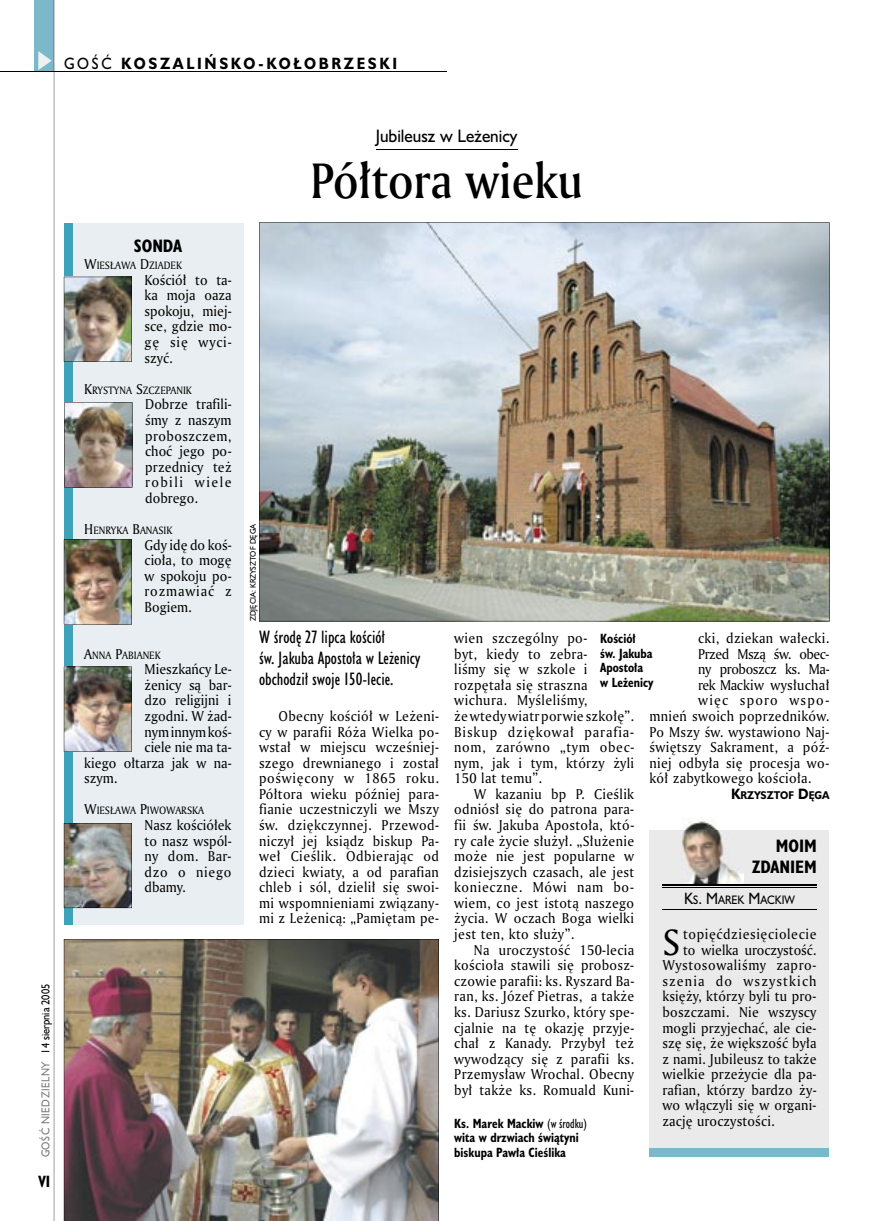
<style>
.page{position:relative;width:872px;height:1221px;background:#fff}
.page>*{position:absolute;margin:0;border:0;box-sizing:border-box;transform-origin:0 0}
.t1{font:48px "Amerigo Md PL";color:#000;scale:.9 1}
.t2{font:35.55px "Amerigo PL";color:#000;scale:.94 1}
.t3{font:16.5px/21px "Humanst 521 Cn PL";color:#000}
.t4{font:16.5px "Humanst 521 PL";color:#000;scale:.94 1}
.t5{font:700 16.5px/21px "Humanst 521 Cn PL";color:#000;text-align:right}
.t6{font:700 15px "Humanst 521 PL";letter-spacing:.2em;color:#000;scale:.9 1}
.t7{font:700 15px "Humanst 521 Cn PL";color:#000;scale:.94 1}
.t8{font:13.8px/15.6px "Amerigo PL";letter-spacing:.025em;color:#000;text-align:justify;scale:.94 1}
.t9{font:13.8px "Amerigo PL";color:#000;scale:.94 1}
.t10{font:13.8px "Amerigo PL";letter-spacing:.05em;color:#000;scale:.94 1}
.t11{font:13.8px "Amerigo PL";letter-spacing:.045em;color:#000;scale:.94 1}
.t12{font:13.8px "Amerigo PL";letter-spacing:.09em;color:#000;scale:.94 1}
.t13{font:13.8px "Amerigo PL";letter-spacing:-.035em;color:#000;scale:.94 1}
.t14{font:13.8px "Amerigo PL";letter-spacing:-.025em;color:#000;scale:.94 1}
.t15{font:13.8px "Amerigo PL";letter-spacing:.095em;color:#000;scale:.94 1}
.t16{font:700 12.3px/14.4px "Humanst 521 Cn PL";color:#000;scale:.94 1}
.t17{font:11.25px "Humanst 521 PL";color:#000;scale:.9 1}
.t18{font:10.5px "Humanst 521 PL";letter-spacing:.05em;color:#7b7c7c;scale:.9 1}
.t19{font:10.35px "Amerigo PL";color:#000;scale:.94 1}
.t20{font:700 10.35px "Humanst 521 PL";color:#000;scale:.9 1}
.t21{font:7.5px "Humanst 521 PL";color:#000;scale:.94 1}
.s1{font-weight:400}
.s2{color:#000}
.s3{font-size:13.8px}
.s4{font-size:15px}
</style>
<div class="page">
<div style="left:35px;top:0;width:19px;height:72px;background:#7ab8ca"></div>
<svg style="left:38px;top:51px;width:14px;height:19px"></svg>
<hr style="left:54px;top:0;width:1px;height:1220px;background:#000">
<hr style="left:0;top:72px;width:447px;height:1px;background:#000">
<hr style="left:376px;top:149px;width:141px;height:1px;background:#000">
<div style="left:649px;top:830px;width:180px;height:319px;background:#eaeaea"></div>
<div style="left:649px;top:1148px;width:180px;height:8px;background:#7ab8ca"></div>
<img style="left:681px;top:821px;width:62px;height:63px">
<hr style="left:662px;top:884px;width:154px;height:2px;background:#000">
<hr style="left:662px;top:887px;width:154px;height:1px;background:#000">
<hr style="left:662px;top:909px;width:154px;height:1px;background:#000">
<img style="left:259px;top:222px;width:570px;height:399px">
<img style="left:64px;top:939px;width:375px;height:281px">
<div style="left:64px;top:223px;width:180px;height:701px;background:#e8eef1"></div>
<div style="left:64px;top:223px;width:8px;height:701px;background:#3ea3b9"></div>
<img style="left:64px;top:277px;width:68px;height:85px">
<img style="left:64px;top:402px;width:68px;height:85px">
<img style="left:64px;top:823px;width:68px;height:85px">
<img style="left:64px;top:539px;width:68px;height:85px">
<img style="left:64px;top:666px;width:68px;height:85px">
<p class="t6" style="left:64px;top:53px;width:372px"><span class="s1">GOŚĆ</span> KOSZALIŃSKO-KOŁOBRZESKI</p>
<p class="t18" style="left:38px;top:1157px;width:194px;rotate:-90deg">GOŚĆ NIEDZIELNY <span class="s2">14 sierpnia 2005</span></p>
<p class="t7" style="left:38px;top:1170px;width:14px">VI</p>
<p class="t5" style="left:134px;top:235px;width:50px">SONDA</p>
<p class="t19" style="left:84px;top:258px;width:105px"><span class="s3">W</span>IESŁAWA <span class="s3">D</span>ZIADEK</p>
<p class="t8" style="left:145px;top:271px;width:94px">Kościół to ta&shy;ka moja oaza spokoju, miej&shy;sce, gdzie mo&shy;gę się wyci&shy;szyć.</p>
<p class="t19" style="left:84px;top:383px;width:116px"><span class="s3">K</span>RYSTYNA <span class="s3">S</span>ZCZEPANIK</p>
<p class="t8" style="left:145px;top:396px;width:93px">Dobrze trafili&shy;śmy z naszym proboszczem, choć jego po&shy;przednicy też robili wiele dobrego.</p>
<p class="t19" style="left:84px;top:523px;width:95px"><span class="s3">H</span>ENRYKA <span class="s3">B</span>ANASIK</p>
<p class="t8" style="left:145px;top:536px;width:94px">Gdy idę do koś&shy;cioła, to mogę w spokoju po&shy;rozmawiać z Bogiem.</p>
<p class="t19" style="left:84px;top:648px;width:83px"><span class="s3">A</span>NNA <span class="s3">P</span>ABIANEK</p>
<p class="t9" style="left:145px;top:660px;width:94px">Mieszkańcy Le-</p>
<p class="t9" style="left:145px;top:675px;width:94px">żenicy są bar-</p>
<p class="t9" style="left:145px;top:691px;width:94px">dzo religijni i</p>
<p class="t9" style="left:145px;top:706px;width:94px">zgodni. W żad-</p>
<p class="t9" style="left:145px;top:722px;width:94px">nym innym koś-</p>
<p class="t9" style="left:145px;top:738px;width:94px">ciele nie ma ta-</p>
<p class="t9" style="left:84px;top:753px;width:158px">kiego ołtarza jak w na-</p>
<p class="t8" style="left:84px;top:770px;width:37px">szym.</p>
<p class="t19" style="left:84px;top:803px;width:129px"><span class="s3">W</span>IESŁAWA <span class="s3">P</span>IWOWARSKA</p>
<p class="t8" style="left:145px;top:816px;width:94px">Nasz kościółek to nasz wspól&shy;ny dom. Bar&shy;dzo o niego dbamy.</p>
<p class="t4" style="left:376px;top:125px;width:152px">Jubileusz w Leżenicy</p>
<h1 class="t1" style="left:310px;top:149px;width:304px">Półtora wieku</h1>
<p class="t21" style="left:248px;top:621px;width:105px;rotate:-90deg">ZDJĘCIA: KRZYSZTOF DĘGA</p>
<p class="t3" style="left:259px;top:626px;width:163px">W środę 27 lipca kościół<br>św. Jakuba Apostoła w Leżenicy obchodził swoje 150-lecie.</p>
<p class="t8" style="left:259px;top:707px;width:193px;text-indent:20px">Obecny kościół w Leżeni&shy;cy w parafii Róża Wielka po&shy;wstał w miejscu wcześniej&shy;szego drewnianego i został poświęcony w 1865 roku.<br>Półtora wieku później para&shy;fianie uczestniczyli we Mszy św. dziękczynnej. Przewod&shy;niczył jej ksiądz biskup Pa&shy;weł Cieślik. Odbierając od dzieci kwiaty, a od parafian chleb i sól, dzielił się swoi&shy;mi wspomnieniami związany&shy;mi z Leżenicą: „Pamiętam pe-</p>
<p class="t8" style="left:698px;top:630px;width:141px">cki, dziekan wałecki.</p>
<p class="t13" style="left:698px;top:644px;width:141px">Przed Mszą św. obec-</p>
<p class="t14" style="left:698px;top:660px;width:141px">ny proboszcz ks. Ma-</p>
<p class="t8" style="left:698px;top:676px;width:141px">rek Mackiw wysłuchał</p>
<p class="t15" style="left:698px;top:691px;width:141px">więc sporo wspo-</p>
<p class="t8" style="left:649px;top:707px;width:193px">mnień swoich poprzedników.</p>
<p class="t8" style="left:649px;top:723px;width:193px">Po Mszy św. wystawiono Naj-</p>
<p class="t8" style="left:649px;top:739px;width:193px">świętszy Sakrament, a póź-</p>
<p class="t8" style="left:649px;top:754px;width:193px">niej odbyła się procesja wo-</p>
<p class="t8" style="left:649px;top:770px;width:174px">kół zabytkowego kościoła.</p>
<p class="t20" style="left:731px;top:787px;width:111px"><span class="s3">K</span>RZYSZTOF <span class="s3">D</span>ĘGA</p>
<p class="t8" style="left:454px;top:630px;width:193px;text-align:left">wien szczególny po-<br>byt, kiedy to zebra-<br>liśmy się w szkole i rozpętała się straszna wichura. Myśleliśmy,<br>że wtedy wiatr porwie szkołę”.<br>Biskup dziękował parafia&shy;nom, zarówno „tym obec&shy;nym, jak i tym, którzy żyli<br>150 lat temu”.</p>
<p class="t8" style="left:454px;top:785px;width:193px;text-indent:20px">W kazaniu bp P. Cieślik odniósł się do patrona para&shy;fii św. Jakuba Apostoła, któ&shy;ry całe życie służył. „Służenie może nie jest popularne w dzisiejszych czasach, ale jest konieczne. Mówi nam bo&shy;wiem, co jest istotą naszego życia. W oczach Boga wielki jest ten, kto służy”.</p>
<p class="t8" style="left:454px;top:941px;width:193px;text-indent:20px">Na uroczystość 150-lecia kościoła stawili się probosz&shy;czowie parafii: ks. Ryszard Ba&shy;ran, ks. Józef Pietras, a także ks. Dariusz Szurko, który spe&shy;cjalnie na tę okazję przyje&shy;chał z Kanady. Przybył też wywodzący się z parafii ks.<br>Przemysław Wrochal. Obecny był także ks. Romuald Kuni-</p>
<p class="t16" style="left:600px;top:631px;width:58px">Kościół św. Jakuba<br>Apostoła w Leżenicy</p>
<p class="t5" style="left:752px;top:835px;width:66px">MOIM<br>ZDANIEM</p>
<p class="t17" style="left:684px;top:892px;width:124px"><span class="s4">K</span>S<span class="s4">. M</span>AREK <span class="s4">M</span>ACKIW</p>
<h2 class="t2" style="left:662px;top:918px;width:20px">S</h2>
<p class="t10" style="left:683px;top:924px;width:143px">topięćdziesięciolecie</p>
<p class="t9" style="left:683px;top:940px;width:143px">to wielka uroczystość.</p>
<p class="t11" style="left:662px;top:955px;width:165px">Wystosowaliśmy zapro-</p>
<p class="t12" style="left:662px;top:971px;width:165px">szenia do wszystkich</p>
<p class="t8" style="left:662px;top:988px;width:165px">księży, którzy byli tu pro-</p>
<p class="t8" style="left:662px;top:1003px;width:165px">boszczami. Nie wszyscy</p>
<p class="t8" style="left:662px;top:1019px;width:165px">mogli przyjechać, ale cie-</p>
<p class="t8" style="left:662px;top:1034px;width:165px">szę się, że większość była</p>
<p class="t8" style="left:662px;top:1050px;width:165px">z nami. Jubileusz to także</p>
<p class="t8" style="left:662px;top:1066px;width:165px">wielkie przeżycie dla pa-</p>
<p class="t8" style="left:662px;top:1081px;width:165px">rafian, którzy bardzo ży-</p>
<p class="t8" style="left:662px;top:1097px;width:165px">wo włączyli się w organi-</p>
<p class="t8" style="left:662px;top:1112px;width:121px">zację uroczystości.</p>
<p class="t16" style="left:454px;top:1115px;width:143px">Ks. Marek Mackiw <span class="s1">(w środku) </span>wita w drzwiach świątyni biskupa Pawła Cieślika</p>
</div>
